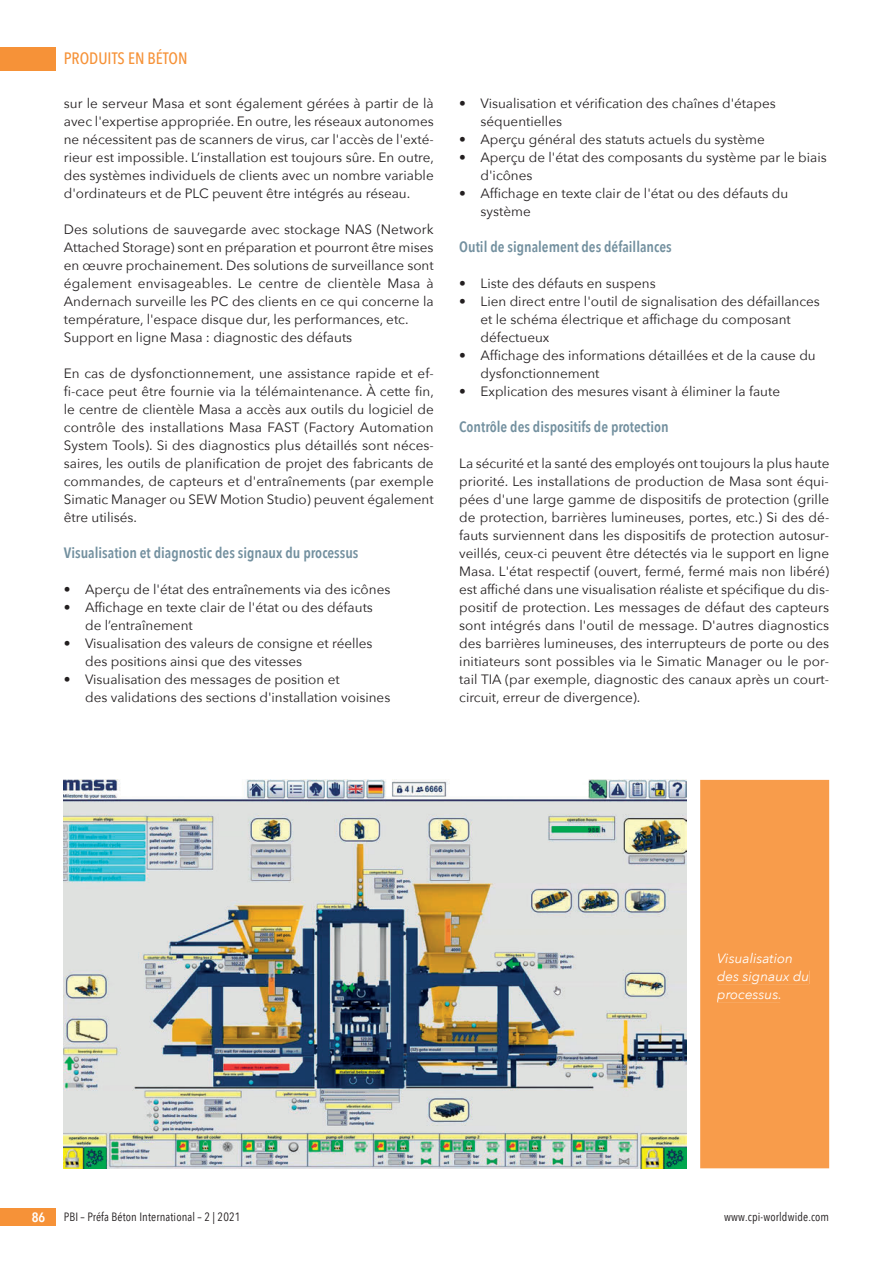
<style>
.page{position:relative;width:893px;height:1263px;background:#fff}
.page>*{position:absolute;margin:0;border:0;box-sizing:border-box;transform-origin:0 0}
.t1{font:500 16.5px "Avenir Next Condensed";color:#f69238}
.t2{font:600 15px "Avenir Next Condensed";color:#73909f}
.t3{font:13.5px/18px "Avenir Next";color:#231f20}
.t4{font:italic 13.5px/18px "Avenir Next";color:#fff}
.t5{font:600 13.5px "Avenir Next Condensed";color:#fff}
.t6{font:12px "Avenir Next Condensed";letter-spacing:.01em;color:#231f20}
</style>
<div class="page">
<div style="left:0;top:47px;width:55px;height:23px;background:#f69238"></div>
<div style="left:0;top:1208px;width:55px;height:18px;background:#f69238"></div>
<img style="left:64px;top:780px;width:622px;height:388px">
<div style="left:700px;top:780px;width:129px;height:388px;background:#f89c4b"></div>
<div style="left:718px;top:953px;width:75px;height:10px;background:#f89c4b"></div>
<div style="left:718px;top:971px;width:91px;height:13px;background:#f89c4b"></div>
<div style="left:717px;top:992px;width:63px;height:10px;background:#f89c4b"></div>
<p class="t1" style="left:64px;top:49px;width:125px">PRODUITS EN BÉTON</p>
<p class="t3" style="left:64px;top:94px;width:372px;text-align:justify">sur le serveur Masa et sont également gérées à partir de là avec l'expertise appropriée. En outre, les réseaux autonomes ne nécessitent pas de scanners de virus, car l'accès de l'exté&shy;rieur est impossible. L’installation est toujours sûre. En outre, des systèmes individuels de clients avec un nombre variable d'ordinateurs et de PLC peuvent être intégrés au réseau.</p>
<p class="t3" style="left:64px;top:220px;width:371px">Des solutions de sauvegarde avec stockage NAS (Network Attached Storage) sont en préparation et pourront être mises en œuvre prochainement. Des solutions de surveillance sont également envisageables. Le centre de clientèle Masa à Andernach surveille les PC des clients en ce qui concerne la température, l'espace disque dur, les performances, etc.<br>Support en ligne Masa : diagnostic des défauts</p>
<p class="t3" style="left:64px;top:364px;width:372px;text-align:justify">En cas de dysfonctionnement, une assistance rapide et ef&shy;fi-cace peut être fournie via la télémaintenance. À cette fin, le centre de clientèle Masa a accès aux outils du logiciel de contrôle des installations Masa FAST (Factory Automation System Tools). Si des diagnostics plus détaillés sont néces&shy;saires, les outils de planification de projet des fabricants de commandes, de capteurs et d'entraînements (par exemple Simatic Manager ou SEW Motion Studio) peuvent également être utilisés.</p>
<p class="t2" style="left:64px;top:540px;width:296px">Visualisation et diagnostic des signaux du processus</p>
<p class="t3" style="left:64px;top:580px;width:328px">• Aperçu de l'état des entraînements via des icônes</p>
<p class="t3" style="left:85px;top:598px;width:289px;text-indent:-21px">• Affichage en texte clair de l'état ou des défauts de l’entraînement</p>
<p class="t3" style="left:85px;top:634px;width:289px;text-indent:-21px">• Visualisation des valeurs de consigne et réelles des positions ainsi que des vitesses</p>
<p class="t3" style="left:85px;top:670px;width:307px;text-indent:-21px">• Visualisation des messages de position et<br>des validations des sections d'installation voisines</p>
<p class="t3" style="left:481px;top:94px;width:297px;text-indent:-21px">• Visualisation et vérification des chaînes d'étapes séquentielles</p>
<p class="t3" style="left:459px;top:130px;width:307px">• Aperçu général des statuts actuels du système</p>
<p class="t3" style="left:481px;top:148px;width:348px;text-indent:-21px">• Aperçu de l'état des composants du système par le biais d'icônes</p>
<p class="t3" style="left:481px;top:184px;width:309px;text-indent:-21px">• Affichage en texte clair de l'état ou des défauts du système</p>
<p class="t2" style="left:459px;top:234px;width:214px">Outil de signalement des défaillances</p>
<p class="t3" style="left:459px;top:274px;width:198px">• Liste des défauts en suspens</p>
<p class="t3" style="left:481px;top:292px;width:341px;text-indent:-21px">• Lien direct entre l'outil de signalisation des défaillances et le schéma électrique et affichage du composant défectueux</p>
<p class="t3" style="left:481px;top:346px;width:337px;text-indent:-21px">• Affichage des informations détaillées et de la cause du dysfonctionnement</p>
<p class="t3" style="left:459px;top:382px;width:322px">• Explication des mesures visant à éliminer la faute</p>
<p class="t2" style="left:459px;top:414px;width:211px">Contrôle des dispositifs de protection</p>
<p class="t3" style="left:459px;top:454px;width:372px;text-align:justify">La sécurité et la santé des employés ont toujours la plus haute priorité. Les installations de production de Masa sont équi&shy;pées d'une large gamme de dispositifs de protection (grille de protection, barrières lumineuses, portes, etc.) Si des dé&shy;fauts surviennent dans les dispositifs de protection autosur&shy;veillés, ceux-ci peuvent être détectés via le support en ligne Masa. L'état respectif (ouvert, fermé, fermé mais non libéré) est affiché dans une visualisation réaliste et spécifique du dis&shy;positif de protection. Les messages de défaut des capteurs sont intégrés dans l'outil de message. D'autres diagnostics des barrières lumineuses, des interrupteurs de porte ou des initiateurs sont possibles via le Simatic Manager ou le por&shy;tail TIA (par exemple, diagnostic des canaux après un court&shy;circuit, erreur de divergence).</p>
<p class="t4" style="left:717px;top:948px;width:94px">Visualisation des signaux du processus.</p>
<p class="t5" style="left:32px;top:1206px;width:15px">86</p>
<p class="t6" style="left:64px;top:1207px;width:178px">PBI – Préfa Béton International – 2 | 2021</p>
<p class="t6" style="left:724px;top:1207px;width:107px">www.cpi-worldwide.com</p>
</div>
